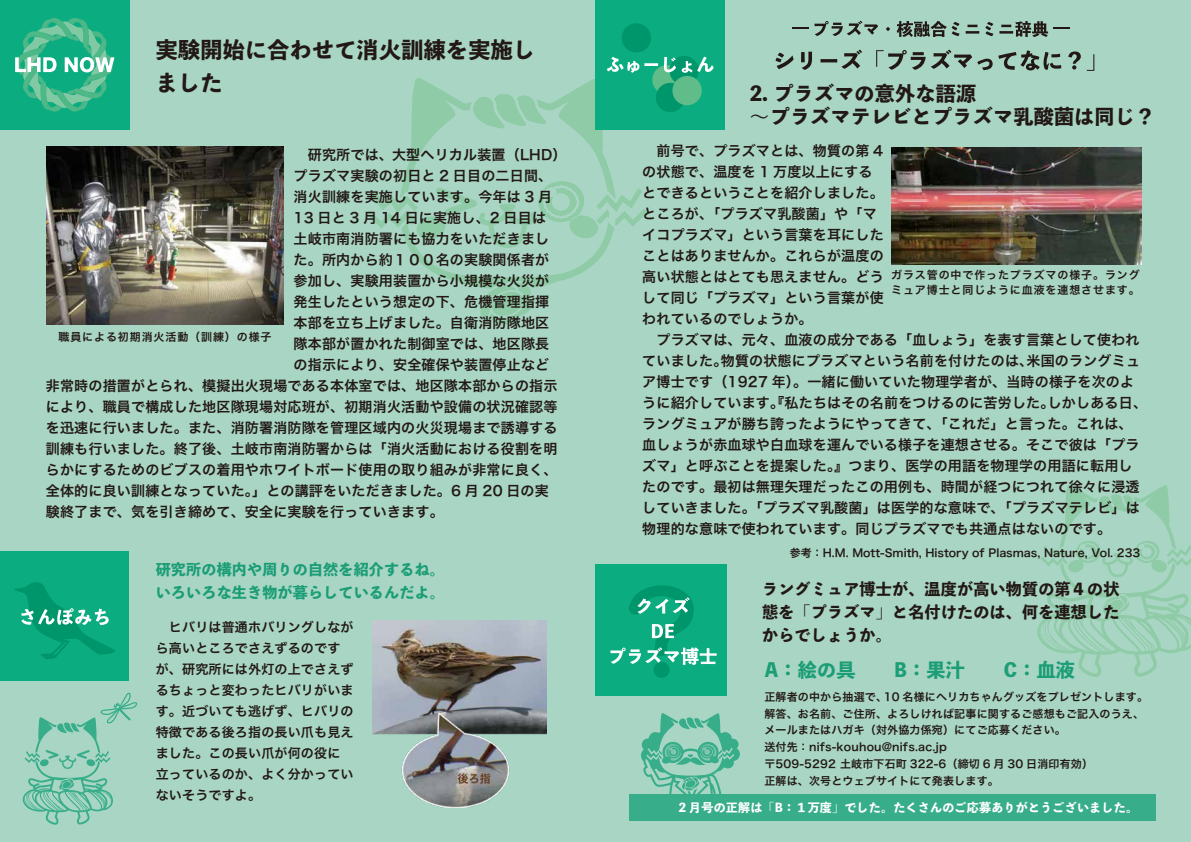
<style>
.page{position:relative;width:1191px;height:842px;background:#fff}
.page>*{position:absolute;margin:0;border:0;box-sizing:border-box;transform-origin:0 0}
.t1{font:800 22px/33px "Toppan Bunkyu Midashi Gothic Std N";letter-spacing:.015em;color:#221815}
.t2{font:800 20px/23px "Toppan Bunkyu Midashi Gothic Std N";letter-spacing:.015em;color:#221815}
.t3{font:800 19px "Toppan Bunkyu Midashi Gothic Std N";letter-spacing:.015em;color:#1b9d76}
.t4{font:800 16px/23px "Toppan Bunkyu Midashi Gothic Std N";letter-spacing:.015em;color:#221815;text-align:justify}
.t5{font:800 15px/23px "Toppan Bunkyu Midashi Gothic Std N";letter-spacing:.015em;color:#1b9d76}
.t6{font:14px/21px "Hira Kaku Pro N W6";letter-spacing:.015em;color:#221815}
.t7{font:13px/21px "Hira Kaku Pro N W6";letter-spacing:.015em;color:#221815}
.t8{font:800 12px "Toppan Bunkyu Midashi Gothic Std N";letter-spacing:.02em;color:#fff}
.t9{font:11px/17px "Hira Kaku Pro N W6";letter-spacing:.015em;color:#221815}
.t10{font:11px/15px "Hira Kaku Pro N W6";letter-spacing:.08em;color:#221815}
</style>
<div class="page">
<div style="left:0;top:0;width:604px;height:842px;background:#a9d6c4"></div>
<div style="left:595px;top:0;width:596px;height:842px;background:#a9d6c4"></div>
<svg style="left:1037px;top:485px;width:154px;height:192px"></svg>
<svg style="left:367px;top:78px;width:280px;height:247px"></svg>
<svg style="left:641px;top:713px;width:99px;height:81px"></svg>
<div style="left:629px;top:794px;width:526px;height:27px;background:#38ad8a"></div>
<svg style="left:22px;top:693px;width:116px;height:132px"></svg>
<img style="left:46px;top:147px;width:238px;height:178px">
<svg style="left:775px;top:53px;width:18px;height:16px"></svg>
<svg style="left:801px;top:52px;width:11px;height:18px"></svg>
<svg style="left:820px;top:50px;width:42px;height:19px"></svg>
<svg style="left:876px;top:50px;width:116px;height:20px"></svg>
<svg style="left:998px;top:51px;width:63px;height:19px"></svg>
<svg style="left:1068px;top:51px;width:12px;height:19px"></svg>
<svg style="left:1086px;top:54px;width:8px;height:17px"></svg>
<svg style="left:814px;top:21px;width:64px;height:15px"></svg>
<svg style="left:886px;top:27px;width:3px;height:4px"></svg>
<svg style="left:896px;top:21px;width:63px;height:16px"></svg>
<svg style="left:965px;top:25px;width:14px;height:9px"></svg>
<svg style="left:985px;top:22px;width:8px;height:14px"></svg>
<svg style="left:792px;top:28px;width:16px;height:1px"></svg>
<svg style="left:999px;top:21px;width:71px;height:16px"></svg>
<img style="left:891px;top:148px;width:250px;height:116px">
<img style="left:372px;top:620px;width:175px;height:187px">
<div style="left:0;top:0;width:129px;height:129px;background:#0cac81"></div>
<svg style="left:15px;top:18px;width:99px;height:94px"></svg>
<div style="left:0;top:552px;width:129px;height:129px;background:#0cac81"></div>
<svg style="left:14px;top:582px;width:101px;height:77px"></svg>
<div style="left:595px;top:0;width:130px;height:129px;background:#0cac81"></div>
<svg style="left:607px;top:23px;width:106px;height:89px"></svg>
<div style="left:595px;top:564px;width:132px;height:132px;background:#0cac81"></div>
<svg style="left:610px;top:585px;width:106px;height:93px"></svg>
<h1 class="t1" style="left:156px;top:32px;width:381px">実験開始に合わせて消火訓練を実施しました</h1>
<p class="t6" style="left:294px;top:144px;width:274px">　研究所では、大型ヘリカル装置（LHD）</p>
<p class="t6" style="left:294px;top:165px;width:260px">プラズマ実験の初日と 2 日目の二日間、</p>
<p class="t6" style="left:294px;top:186px;width:260px">消火訓練を実施しています。今年は 3 月</p>
<p class="t6" style="left:294px;top:207px;width:254px">13 日と 3 月 14 日に実施し、2 日目は</p>
<p class="t6" style="left:294px;top:228px;width:257px">土岐市南消防署にも協力をいただきまし</p>
<p class="t6" style="left:294px;top:249px;width:257px">た。所内から約１００名の実験関係者が</p>
<p class="t6" style="left:294px;top:270px;width:257px">参加し、実験用装置から小規模な火災が</p>
<p class="t6" style="left:294px;top:291px;width:257px">発生したという想定の下、危機管理指揮</p>
<p class="t6" style="left:294px;top:312px;width:257px">本部を立ち上げました。自衛消防隊地区</p>
<p class="t6" style="left:294px;top:333px;width:257px">隊本部が置かれた制御室では、地区隊長</p>
<p class="t6" style="left:294px;top:354px;width:257px">の指示により、安全確保や装置停止など</p>
<p class="t6" style="left:46px;top:375px;width:513px">非常時の措置がとられ、模擬出火現場である本体室では、地区隊本部からの指示</p>
<p class="t6" style="left:46px;top:396px;width:513px">により、職員で構成した地区隊現場対応班が、初期消火活動や設備の状況確認等</p>
<p class="t6" style="left:46px;top:417px;width:513px">を迅速に行いました。また、消防署消防隊を管理区域内の火災現場まで誘導する</p>
<p class="t6" style="left:46px;top:438px;width:513px">訓練も行いました。終了後、土岐市南消防署からは「消火活動における役割を明</p>
<p class="t6" style="left:46px;top:459px;width:513px">らかにするためのビブスの着用やホワイトボード使用の取り組みが非常に良く、</p>
<p class="t6" style="left:46px;top:480px;width:504px">全体的に良い訓練となっていた。」との講評をいただきました。6 月 20 日の実</p>
<p class="t6" style="left:46px;top:501px;width:399px">験終了まで、気を引き締めて、安全に実験を行っていきます。</p>
<p class="t10" style="left:59px;top:328px;width:214px">職員による初期消火活動（訓練）の様子</p>
<p class="t5" style="left:156px;top:557px;width:291px">研究所の構内や周りの自然を紹介するね。いろいろな生き物が暮らしているんだよ。</p>
<p class="t7" style="left:156px;top:616px;width:199px">　ヒバリは普通ホバリングしながら高いところでさえずるのですが、研究所には外灯の上でさえずるちょっと変わったヒバリがいます。近づいても逃げず、ヒバリの特徴である後ろ指の長い爪も見えました。この長い爪が何の役に立っているのか、よく分かっていないそうですよ。</p>
<h2 class="t2" style="left:749px;top:81px;width:407px">2. プラズマの意外な語源<br>～プラズマテレビとプラズマ乳酸菌は同じ？</h2>
<p class="t6" style="left:642px;top:139px;width:506px">　前号で、プラズマとは、物質の第 4<br>の状態で、温度を 1 万度以上にする<br>とできるということを紹介しました。<br>ところが、「プラズマ乳酸菌」や「マ<br>イコプラズマ」という言葉を耳にした<br>ことはありませんか。これらが温度の<br>高い状態とはとても思えません。どう<br>して同じ「プラズマ」という言葉が使<br>われているのでしょうか。<br>　プラズマは、元々、血液の成分である「血しょう」を表す言葉として使われていました。物質の状態にプラズマという名前を付けたのは、米国のラングミュア博士です（1927 年）。一緒に働いていた物理学者が、当時の様子を次のように紹介しています。『私たちはその名前をつけるのに苦労した。しかしある日、ラングミュアが勝ち誇ったようにやってきて、「これだ」と言った。これは、血しょうが赤血球や白血球を運んでいる様子を連想させる。そこで彼は「プラズマ」と呼ぶことを提案した。』つまり、医学の用語を物理学の用語に転用したのです。最初は無理矢理だったこの用例も、時間が経つにつれて徐々に浸透していきました。「プラズマ乳酸菌」は医学的な意味で、「プラズマテレビ」は物理的な意味で使われています。同じプラズマでも共通点はないのです。</p>
<p class="t10" style="left:891px;top:267px;width:250px">ガラス管の中で作ったプラズマの様子。ラングミュア博士と同じように血液を連想させます。</p>
<p class="t9" style="left:790px;top:544px;width:352px">参考：H.M. Mott-Smith, History of Plasmas, Nature, Vol. 233</p>
<p class="t4" style="left:762px;top:576px;width:359px">ラングミュア博士が、温度が高い物質の第４の状態を「プラズマ」と名付けたのは、何を連想したからでしょうか。</p>
<h3 class="t3" style="left:765px;top:655px;width:312px">A：絵の具　　B：果汁　　C：血液</h3>
<p class="t9" style="left:764px;top:687px;width:385px">正解者の中から抽選で、10 名様にヘリカちゃんグッズをプレゼントします。解答、お名前、ご住所、よろしければ記事に関するご感想もご記入のうえ、メールまたはハガキ（対外協力係宛）にてご応募ください。<br>送付先：nifs-kouhou@nifs.ac.jp<br>〒509-5292 土岐市下石町 322-6（締切 6 月 30 日消印有効）<br>正解は、次号とウェブサイトにて発表します。</p>
<p class="t8" style="left:678px;top:798px;width:461px">2 月号の正解は「B：１万度」でした。たくさんのご応募ありがとうございました。</p>
</div>
